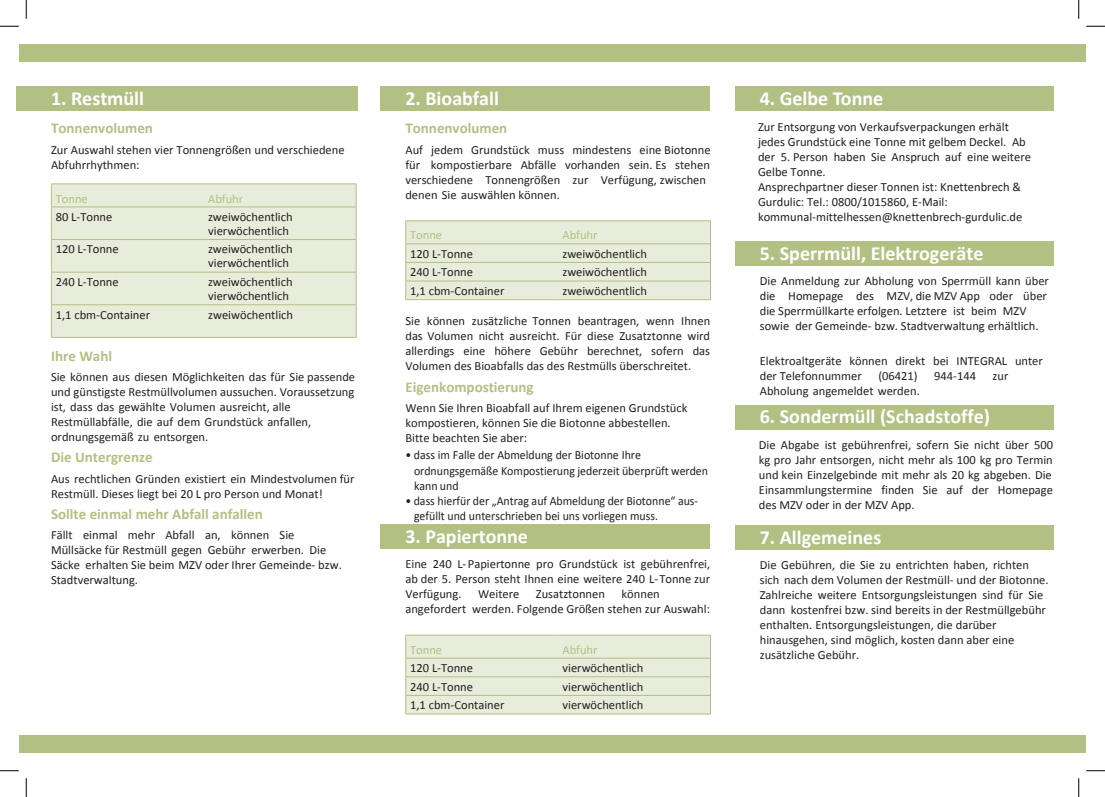
<style>
.page{position:relative;width:1105px;height:797px;background:#fff}
.page>*{position:absolute;margin:0;border:0;box-sizing:border-box;transform-origin:0 0}
.t1{font:700 20px "Calibri";color:#fff}
.t2{font:700 15px "Calibri";color:#b3c083}
.t3{font:12.5px/15px "Calibri";color:#231f20}
.t4{font:12.5px/15px "Calibri";color:#231f20;scale:.95 1}
.t5{font:12.5px "Calibri";color:#b3c083}
</style>
<div class="page">
<div style="left:735px;top:86px;width:319px;height:25px;background:#b3c083"></div>
<div style="left:735px;top:405px;width:319px;height:24px;background:#b3c083"></div>
<div style="left:735px;top:241px;width:319px;height:25px;background:#b3c083"></div>
<div style="left:735px;top:525px;width:319px;height:24px;background:#b3c083"></div>
<div style="left:381px;top:524px;width:329px;height:25px;background:#b3c083"></div>
<div style="left:19px;top:44px;width:1067px;height:18px;background:#b3c083"></div>
<div style="left:19px;top:735px;width:1067px;height:18px;background:#b3c083"></div>
<div style="left:16px;top:86px;width:342px;height:25px;background:#b3c083"></div>
<div style="left:52px;top:184px;width:304px;height:153px;background:#e8ecda"></div>
<svg style="left:51px;top:184px;width:1px;height:23px"></svg>
<hr style="left:51px;top:183px;width:153px;height:1px;background:#b3c083">
<hr style="left:204px;top:183px;width:152px;height:1px;background:#b3c083">
<svg style="left:356px;top:184px;width:1px;height:23px"></svg>
<hr style="left:51px;top:207px;width:1px;height:32px;background:#b3c083">
<hr style="left:51px;top:240px;width:1px;height:32px;background:#b3c083">
<hr style="left:51px;top:272px;width:1px;height:32px;background:#b3c083">
<hr style="left:51px;top:207px;width:153px;height:1px;background:#b3c083">
<hr style="left:51px;top:239px;width:153px;height:1px;background:#b3c083">
<hr style="left:51px;top:272px;width:153px;height:1px;background:#b3c083">
<hr style="left:204px;top:207px;width:152px;height:1px;background:#b3c083">
<hr style="left:356px;top:207px;width:1px;height:32px;background:#b3c083">
<hr style="left:356px;top:240px;width:1px;height:32px;background:#b3c083">
<hr style="left:356px;top:272px;width:1px;height:32px;background:#b3c083">
<hr style="left:204px;top:239px;width:152px;height:1px;background:#b3c083">
<hr style="left:204px;top:272px;width:152px;height:1px;background:#b3c083">
<hr style="left:51px;top:305px;width:1px;height:32px;background:#b3c083">
<hr style="left:51px;top:304px;width:153px;height:1px;background:#b3c083">
<hr style="left:51px;top:337px;width:153px;height:1px;background:#b3c083">
<hr style="left:204px;top:304px;width:152px;height:1px;background:#b3c083">
<hr style="left:356px;top:305px;width:1px;height:32px;background:#b3c083">
<hr style="left:204px;top:337px;width:152px;height:1px;background:#b3c083">
<svg style="left:405px;top:635px;width:306px;height:79px;background:#e5e9d5"></svg>
<hr style="left:558px;top:676px;width:153px;height:1px;background:#b3c083">
<hr style="left:558px;top:695px;width:153px;height:1px;background:#b3c083">
<hr style="left:558px;top:713px;width:153px;height:1px;background:#b3c083">
<hr style="left:405px;top:220px;width:153px;height:1px;background:#b3c083">
<hr style="left:558px;top:220px;width:153px;height:1px;background:#b3c083">
<svg style="left:405px;top:221px;width:306px;height:79px;background:#e5ead6"></svg>
<hr style="left:558px;top:262px;width:153px;height:1px;background:#b3c083">
<hr style="left:558px;top:281px;width:153px;height:1px;background:#b3c083">
<hr style="left:558px;top:299px;width:153px;height:1px;background:#b3c083">
<div style="left:381px;top:86px;width:329px;height:25px;background:#b3c083"></div>
<svg style="left:0;top:25px;width:19px;height:2px"></svg>
<svg style="left:1086px;top:25px;width:19px;height:2px"></svg>
<svg style="left:0;top:770px;width:19px;height:1px"></svg>
<svg style="left:1086px;top:770px;width:19px;height:1px"></svg>
<svg style="left:25px;top:0;width:2px;height:19px"></svg>
<svg style="left:25px;top:778px;width:2px;height:19px"></svg>
<svg style="left:1078px;top:0;width:1px;height:19px"></svg>
<svg style="left:1078px;top:778px;width:1px;height:19px"></svg>
<h1 class="t1" style="left:51px;top:84px;width:95px">1. Restmüll</h1>
<p class="t2" style="left:51px;top:118px;width:103px">Tonnenvolumen</p>
<p class="t3" style="left:51px;top:142px;width:295px">Zur Auswahl stehen vier Tonnengrößen und verschiedene<br>Abfuhrrhythmen:</p>
<p class="t5" style="left:56px;top:190px;width:34px">Tonne</p>
<p class="t5" style="left:208px;top:190px;width:36px">Abfuhr</p>
<p class="t3" style="left:56px;top:209px;width:58px">80 L-Tonne</p>
<p class="t3" style="left:208px;top:210px;width:86px;line-height:14px">zweiwöchentlich vierwöchentlich</p>
<p class="t3" style="left:56px;top:242px;width:64px">120 L-Tonne</p>
<p class="t3" style="left:208px;top:242px;width:86px;line-height:14px">zweiwöchentlich vierwöchentlich</p>
<p class="t3" style="left:56px;top:274px;width:64px">240 L-Tonne</p>
<p class="t3" style="left:208px;top:275px;width:86px;line-height:14px">zweiwöchentlich vierwöchentlich</p>
<p class="t3" style="left:56px;top:307px;width:96px">1,1 cbm-Container</p>
<p class="t3" style="left:208px;top:307px;width:86px">zweiwöchentlich</p>
<p class="t2" style="left:51px;top:345px;width:63px">Ihre Wahl</p>
<p class="t3" style="left:51px;top:369px;width:306px">Sie können aus diesen Möglichkeiten das für Sie passende und günstigste Restmüllvolumen aussuchen. Voraussetzung ist, dass das gewählte Volumen ausreicht, alle Restmüllabfälle, die auf dem Grundstück anfallen, ordnungsgemäß zu entsorgen.</p>
<p class="t2" style="left:51px;top:446px;width:103px">Die Untergrenze</p>
<p class="t3" style="left:51px;top:471px;width:305px">Aus rechtlichen Gründen existiert ein Mindestvolumen für<br>Restmüll. Dieses liegt bei 20 L pro Person und Monat!</p>
<p class="t2" style="left:51px;top:503px;width:213px">Sollte einmal mehr Abfall anfallen</p>
<p class="t3" style="left:51px;top:527px;width:292px">Fällt einmal mehr Abfall an, können Sie Müllsäcke für Restmüll gegen Gebühr erwerben. Die Säcke erhalten Sie beim MZV oder Ihrer Gemeinde- bzw.<br>Stadtverwaltung.</p>
<h1 class="t1" style="left:405px;top:84px;width:95px">2. Bioabfall</h1>
<p class="t2" style="left:405px;top:118px;width:103px">Tonnenvolumen</p>
<p class="t3" style="left:405px;top:142px;width:307px">Auf jedem Grundstück muss mindestens eine Biotonne für kompostierbare Abfälle vorhanden sein. Es stehen verschiedene Tonnengrößen zur Verfügung, zwischen denen Sie auswählen können.</p>
<p class="t5" style="left:410px;top:226px;width:34px">Tonne</p>
<p class="t5" style="left:562px;top:227px;width:36px">Abfuhr</p>
<p class="t3" style="left:410px;top:246px;width:64px">120 L-Tonne</p>
<p class="t3" style="left:562px;top:246px;width:86px">zweiwöchentlich</p>
<p class="t3" style="left:410px;top:265px;width:64px">240 L-Tonne</p>
<p class="t3" style="left:562px;top:265px;width:86px">zweiwöchentlich</p>
<p class="t3" style="left:410px;top:283px;width:96px">1,1 cbm-Container</p>
<p class="t3" style="left:562px;top:283px;width:86px">zweiwöchentlich</p>
<p class="t3" style="left:405px;top:314px;width:306px;text-align:justify">Sie können zusätzliche Tonnen beantragen, wenn Ihnen das Volumen nicht ausreicht. Für diese Zusatztonne wird allerdings eine höhere Gebühr berechnet, sofern das Volumen des Bioabfalls das des Restmülls überschreitet.</p>
<p class="t2" style="left:405px;top:376px;width:130px">Eigenkompostierung</p>
<p class="t3" style="left:405px;top:400px;width:284px">Wenn Sie Ihren Bioabfall auf Ihrem eigenen Grundstück kompostieren, können Sie die Biotonne abbestellen.<br>Bitte beachten Sie aber:</p>
<p class="t4" style="left:414px;top:448px;width:311px;text-indent:-8px">• dass im Falle der Abmeldung der Biotonne Ihre ordnungsgemäße Kompostierung jederzeit überprüft werden kann und</p>
<p class="t4" style="left:414px;top:493px;width:301px;text-indent:-8px">• dass hierfür der „Antrag auf Abmeldung der Biotonne“ aus&shy;gefüllt und unterschrieben bei uns vorliegen muss.</p>
<h1 class="t1" style="left:760px;top:84px;width:125px">4. Gelbe Tonne</h1>
<p class="t3" style="left:758px;top:119px;width:274px">Zur Entsorgung von Verkaufsverpackungen erhält jedes Grundstück eine Tonne mit gelbem Deckel. Ab der 5. Person haben Sie Anspruch auf eine weitere Gelbe Tonne.<br>Ansprechpartner dieser Tonnen ist: Knettenbrech &amp; Gurdulic: Tel.: 0800/1015860, E-Mail: kommunal-mittelhessen@knettenbrech-gurdulic.de</p>
<h1 class="t1" style="left:760px;top:239px;width:225px">5. Sperrmüll, Elektrogeräte</h1>
<p class="t3" style="left:760px;top:273px;width:291px">Die Anmeldung zur Abholung von Sperrmüll kann über die Homepage des MZV, die MZV App oder über die Sperrmüllkarte erfolgen. Letztere ist beim MZV sowie der Gemeinde- bzw. Stadtverwaltung erhältlich.</p>
<p class="t3" style="left:760px;top:353px;width:285px">Elektroaltgeräte können direkt bei INTEGRAL unter der Telefonnummer</p>
<p class="t3" style="left:878px;top:368px;width:41px">(06421)</p>
<p class="t3" style="left:934px;top:368px;width:43px">944-144</p>
<p class="t3" style="left:992px;top:368px;width:17px">zur</p>
<p class="t3" style="left:760px;top:383px;width:162px">Abholung angemeldet werden.</p>
<h1 class="t1" style="left:760px;top:402px;width:232px">6. Sondermüll (Schadstoffe)</h1>
<p class="t3" style="left:759px;top:437px;width:296px;text-align:justify">Die Abgabe ist gebührenfrei, sofern Sie nicht über 500 kg pro Jahr entsorgen, nicht mehr als 100 kg pro Termin und kein Einzelgebinde mit mehr als 20 kg abgeben. Die Einsammlungstermine finden Sie auf der Homepage des MZV oder in der MZV App.</p>
<h1 class="t1" style="left:405px;top:522px;width:124px">3. Papiertonne</h1>
<h1 class="t1" style="left:760px;top:523px;width:123px">7. Allgemeines</h1>
<p class="t3" style="left:405px;top:556px;width:306px;text-align:justify">Eine 240 L-Papiertonne pro Grundstück ist gebührenfrei, ab der 5. Person steht Ihnen eine weitere 240 L-Tonne zur Verfügung.</p>
<p class="t3" style="left:405px;top:586px;width:306px;text-indent:216px">können angefordert werden. Folgende Größen stehen zur Auswahl:</p>
<p class="t5" style="left:410px;top:641px;width:34px">Tonne</p>
<p class="t5" style="left:562px;top:641px;width:36px">Abfuhr</p>
<p class="t3" style="left:410px;top:660px;width:64px">120 L-Tonne</p>
<p class="t3" style="left:562px;top:660px;width:82px">vierwöchentlich</p>
<p class="t3" style="left:410px;top:679px;width:64px">240 L-Tonne</p>
<p class="t3" style="left:562px;top:679px;width:82px">vierwöchentlich</p>
<p class="t3" style="left:410px;top:697px;width:96px">1,1 cbm-Container</p>
<p class="t3" style="left:562px;top:697px;width:82px">vierwöchentlich</p>
<p class="t3" style="left:478px;top:586px;width:43px">Weitere</p>
<p class="t3" style="left:536px;top:586px;width:71px">Zusatztonnen</p>
<p class="t3" style="left:760px;top:557px;width:290px">Die Gebühren, die Sie zu entrichten haben, richten sich nach dem Volumen der Restmüll- und der Biotonne.<br>Zahlreiche weitere Entsorgungsleistungen sind für Sie dann kostenfrei bzw. sind bereits in der Restmüllgebühr enthalten. Entsorgungsleistungen, die darüber hinausgehen, sind möglich, kosten dann aber eine zusätzliche Gebühr.</p>
</div>
